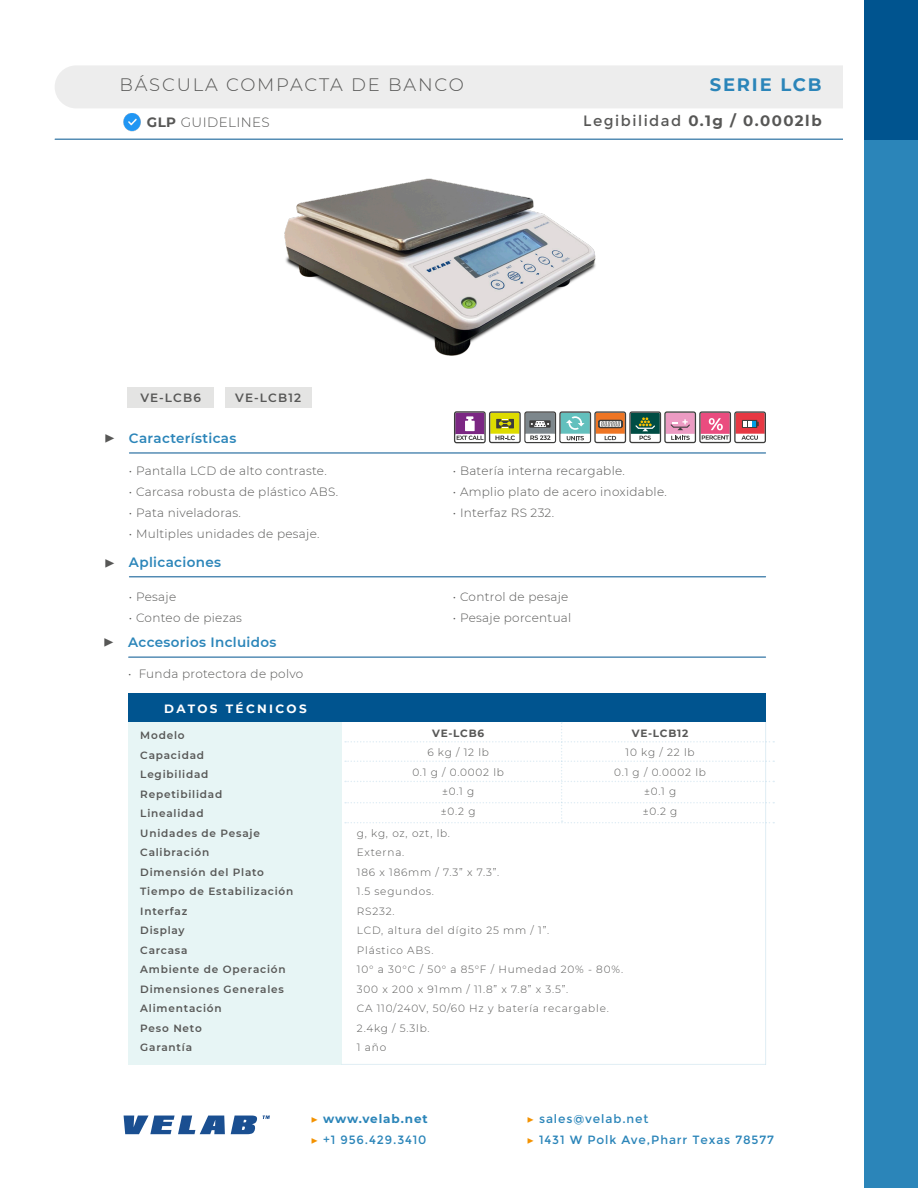
<style>
.page{position:relative;width:918px;height:1188px;background:#fff}
.page>*{position:absolute;margin:0;border:0;box-sizing:border-box;transform-origin:0 0}
.t1{font:300 18px "Montserrat";letter-spacing:.1em;color:#575756}
.t2{font:700 18px "Montserrat";letter-spacing:.1em;color:#2b85b9}
.t3{font:18px "Minion Pro";color:#575756}
.t4{font:700 15px "Montserrat";letter-spacing:.1em;color:#575756}
.t5{font:600 13.5px "Montserrat";letter-spacing:.025em;color:#2b85b9}
.t6{font:300 13.5px "Montserrat";letter-spacing:.03em;color:#575756}
.t7{font:300 12px "Montserrat";letter-spacing:.025em;color:#575756}
.t8{font:12px "Montserrat";letter-spacing:.075em;color:#2b85b9}
.t9{font:600 12px "Montserrat";letter-spacing:.1em;color:#575756}
.t10{font:700 12px "Montserrat";letter-spacing:.075em;color:#2b85b9}
.t11{font:700 12px "Montserrat";letter-spacing:.2em;color:#fff}
.t12{font:300 10.5px "Montserrat";letter-spacing:.075em;color:#575756}
.t13{font:600 10.5px "Montserrat";letter-spacing:.075em;color:#575756}
.t14{font:700 10.5px "Montserrat";letter-spacing:.075em;color:#575756}
.s1{font-weight:400}
.s2{font-weight:700}
.s3{font-family:"Minion Pro";font-weight:400;color:#f39200}
.s4{font-family:"Minion Pro";color:#f39200}
</style>
<div class="page">
<div style="left:55px;top:65px;width:808px;height:43px;background:#ededed;border-radius:22px"></div>
<hr style="left:55px;top:139px;width:810px;height:1px;background:#00548f">
<div style="left:864px;top:140px;width:54px;height:1048px;background:#2b85b9"></div>
<div style="left:864px;top:0;width:54px;height:140px;background:#00548f"></div>
<div style="left:844px;top:1px;width:20px;height:1186px;background:#fff"></div>
<svg style="left:124px;top:1116px;width:101px;height:18px"></svg>
<svg style="left:231px;top:1116px;width:26px;height:18px"></svg>
<svg style="left:263px;top:1116px;width:7px;height:3px"></svg>
<img style="left:123px;top:113px;width:18px;height:19px">
<hr style="left:129px;top:657px;width:637px;height:1px;background:#00548f">
<hr style="left:129px;top:576px;width:637px;height:1px;background:#00548f">
<hr style="left:129px;top:453px;width:637px;height:1px;background:#00548f">
<div style="left:128px;top:723px;width:214px;height:342px;background:#e7f5f5"></div>
<hr style="left:765px;top:722px;width:1px;height:343px;background:#2b85b9">
<hr style="left:342px;top:1064px;width:424px;height:1px;background:#2b85b9">
<div style="left:128px;top:693px;width:638px;height:29px;background:#00548f"></div>
<svg style="left:345px;top:722px;width:429px;height:101px"></svg>
<img style="left:284px;top:178px;width:312px;height:178px">
<div style="left:127px;top:387px;width:87px;height:21px;background:#e4e4e3"></div>
<div style="left:225px;top:387px;width:87px;height:21px;background:#e4e4e3"></div>
<svg style="left:454px;top:411px;width:312px;height:32px"></svg>
<p class="t1" style="left:119px;top:73px;width:346px">BÁSCULA COMPACTA DE BANCO</p>
<p class="t2" style="left:710px;top:72px;width:113px">SERIE LCB</p>
<p class="t4" style="left:583px;top:110px;width:240px"><span class="s1">Legibilidad</span> 0.1g / 0.0002lb</p>
<p class="t6" style="left:147px;top:114px;width:124px"><span class="s2">GLP</span> GUIDELINES</p>
<p class="t9" style="left:140px;top:389px;width:62px">VE-LCB6</p>
<p class="t9" style="left:235px;top:389px;width:67px">VE-LCB12</p>
<p class="t3" style="left:104px;top:425px;width:12px">▶</p>
<p class="t5" style="left:129px;top:428px;width:109px">Características</p>
<p class="t3" style="left:104px;top:550px;width:12px">▶</p>
<p class="t3" style="left:103px;top:629px;width:12px">▶</p>
<p class="t7" style="left:129px;top:462px;width:199px">• Pantalla LCD de alto contraste.</p>
<p class="t7" style="left:453px;top:462px;width:174px">• Batería interna recargable.</p>
<p class="t7" style="left:129px;top:483px;width:211px">• Carcasa robusta de plástico ABS.</p>
<p class="t7" style="left:453px;top:483px;width:215px">• Amplio plato de acero inoxidable.</p>
<p class="t7" style="left:129px;top:504px;width:114px">• Pata niveladoras.</p>
<p class="t7" style="left:453px;top:504px;width:103px">• Interfaz RS 232.</p>
<p class="t7" style="left:129px;top:525px;width:192px">• Multiples unidades de pesaje.</p>
<p class="t5" style="left:129px;top:552px;width:94px">Aplicaciones</p>
<p class="t7" style="left:129px;top:588px;width:49px">• Pesaje</p>
<p class="t7" style="left:453px;top:588px;width:117px">• Control de pesaje</p>
<p class="t7" style="left:129px;top:609px;width:115px">• Conteo de piezas</p>
<p class="t7" style="left:453px;top:609px;width:120px">• Pesaje porcentual</p>
<p class="t5" style="left:128px;top:633px;width:150px">Accesorios Incluidos</p>
<p class="t7" style="left:128px;top:666px;width:177px">• Funda protectora de polvo</p>
<p class="t11" style="left:164px;top:700px;width:144px">DATOS TÉCNICOS</p>
<p class="t13" style="left:140px;top:728px;width:46px">Modelo</p>
<p class="t13" style="left:140px;top:747px;width:65px">Capacidad</p>
<p class="t13" style="left:140px;top:767px;width:70px">Legibilidad</p>
<p class="t13" style="left:140px;top:786px;width:84px">Repetibilidad</p>
<p class="t13" style="left:140px;top:806px;width:65px">Linealidad</p>
<p class="t13" style="left:140px;top:825px;width:121px">Unidades de Pesaje</p>
<p class="t13" style="left:140px;top:845px;width:70px">Calibración</p>
<p class="t13" style="left:140px;top:864px;width:125px">Dimensión del Plato</p>
<p class="t13" style="left:140px;top:884px;width:155px">Tiempo de Estabilización</p>
<p class="t13" style="left:140px;top:903px;width:48px">Interfaz</p>
<p class="t13" style="left:140px;top:923px;width:46px">Display</p>
<p class="t13" style="left:140px;top:942px;width:49px">Carcasa</p>
<p class="t13" style="left:140px;top:962px;width:147px">Ambiente de Operación</p>
<p class="t13" style="left:140px;top:981px;width:145px">Dimensiones Generales</p>
<p class="t13" style="left:140px;top:1001px;width:83px">Alimentación</p>
<p class="t13" style="left:140px;top:1020px;width:63px">Peso Neto</p>
<p class="t13" style="left:140px;top:1040px;width:53px">Garantía</p>
<p class="t14" style="left:432px;top:725px;width:53px">VE-LCB6</p>
<p class="t12" style="left:427px;top:745px;width:63px">6 kg / 12 lb</p>
<p class="t12" style="left:412px;top:765px;width:93px">0.1 g / 0.0002 lb</p>
<p class="t12" style="left:442px;top:784px;width:34px">±0.1 g</p>
<p class="t12" style="left:441px;top:804px;width:36px">±0.2 g</p>
<p class="t14" style="left:632px;top:725px;width:58px">VE-LCB12</p>
<p class="t12" style="left:626px;top:745px;width:70px">10 kg / 22 lb</p>
<p class="t12" style="left:614px;top:765px;width:93px">0.1 g / 0.0002 lb</p>
<p class="t12" style="left:644px;top:784px;width:34px">±0.1 g</p>
<p class="t12" style="left:643px;top:804px;width:36px">±0.2 g</p>
<p class="t12" style="left:357px;top:826px;width:95px">g, kg, oz, ozt, lb.</p>
<p class="t12" style="left:357px;top:845px;width:49px">Externa.</p>
<p class="t12" style="left:357px;top:865px;width:144px">186 x 186mm / 7.3” x 7.3”.</p>
<p class="t12" style="left:357px;top:884px;width:79px">1.5 segundos.</p>
<p class="t12" style="left:357px;top:904px;width:39px">RS232.</p>
<p class="t12" style="left:357px;top:923px;width:194px">LCD, altura del dígito 25 mm / 1”.</p>
<p class="t12" style="left:357px;top:943px;width:78px">Plástico ABS.</p>
<p class="t12" style="left:357px;top:962px;width:268px">10° a 30°C / 50° a 85°F / Humedad 20% - 80%.</p>
<p class="t12" style="left:357px;top:982px;width:213px">300 x 200 x 91mm / 11.8” x 7.8” x 3.5”.</p>
<p class="t12" style="left:357px;top:1001px;width:253px">CA 110/240V, 50/60 Hz y batería recargable.</p>
<p class="t12" style="left:357px;top:1021px;width:74px">2.4kg / 5.3lb.</p>
<p class="t12" style="left:357px;top:1040px;width:31px">1 año</p>
<p class="t10" style="left:311px;top:1110px;width:119px"><span class="s3">▶</span> www.velab.net</p>
<p class="t8" style="left:527px;top:1111px;width:123px"><span class="s4">▶</span> sales@velab.net</p>
<p class="t8" style="left:311px;top:1132px;width:117px"><span class="s4">▶</span> +1 956.429.3410</p>
<p class="t8" style="left:527px;top:1132px;width:249px"><span class="s4">▶</span> 1431 W Polk Ave,Pharr Texas 78577</p>
</div>
